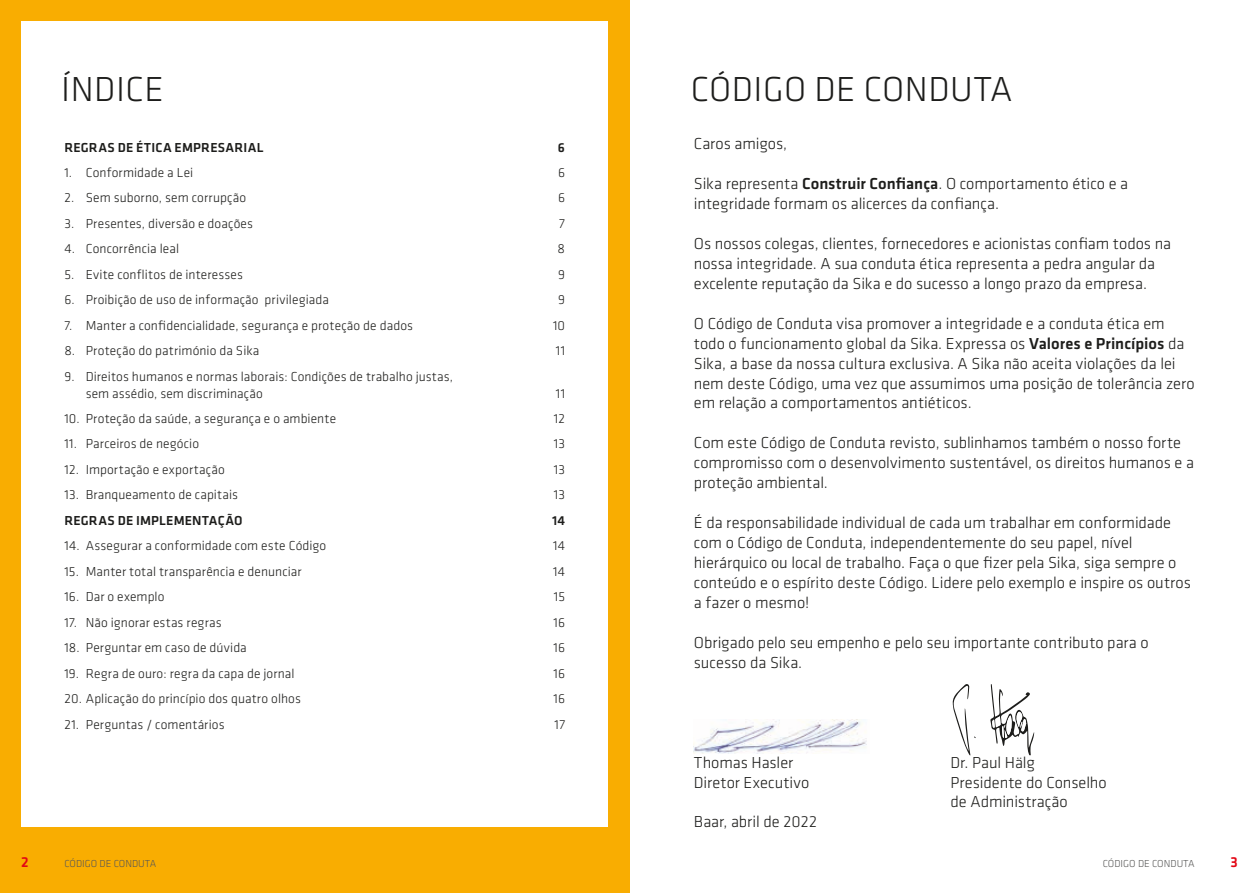
<style>
.page{position:relative;width:1259px;height:893px;background:#fff}
.page>*{position:absolute;margin:0;border:0;box-sizing:border-box;transform-origin:0 0}
.SI_Klavica_HL2{font:300 36px "Klavika";letter-spacing:.015em;color:#1d1d1b}
.SI_Klavika_copy{font:300 16.5px/20px "Klavika";letter-spacing:-.005em;color:#1d1d1b}
.t1{font:500 15px "Klavika";color:#e30614}
.SI_Klavika_copy-2{font:300 13.5px/17px "Klavika";letter-spacing:.01em;color:#1d1d1b}
.SI_Klavika_copy-3{font:500 13.5px "Klavika";letter-spacing:.02em;color:#1d1d1b}
.t2{font:300 10.5px "Klavika";color:#575756}
.s1{font-weight:500}
</style>
<div class="page">
<div style="left:0;top:0;width:629px;height:893px;background:#f9ad01"></div>
<div style="left:21px;top:21px;width:587px;height:806px;background:#fff"></div>
<svg style="left:952px;top:684px;width:23px;height:72px"></svg>
<svg style="left:990px;top:684px;width:44px;height:72px"></svg>
<img style="left:694px;top:720px;width:173px;height:33px">
<p class="SI_Klavica_HL2" style="left:61px;top:68px;width:104px">ÍNDICE</p>
<p class="SI_Klavika_copy-3" style="left:64px;top:138px;width:201px">REGRAS DE ÉTICA EMPRESARIAL</p>
<p class="SI_Klavika_copy-3" style="left:558px;top:138px;width:9px">6</p>
<p class="SI_Klavika_copy-2" style="left:64px;top:164px;width:130px">1. Conformidade a Lei</p>
<p class="SI_Klavika_copy-2" style="left:558px;top:164px;width:8px">6</p>
<p class="SI_Klavika_copy-2" style="left:64px;top:189px;width:183px">2. Sem suborno, sem corrupção</p>
<p class="SI_Klavika_copy-2" style="left:558px;top:189px;width:8px">6</p>
<p class="SI_Klavika_copy-2" style="left:64px;top:215px;width:190px">3. Presentes, diversão e doações</p>
<p class="SI_Klavika_copy-2" style="left:559px;top:215px;width:7px">7</p>
<p class="SI_Klavika_copy-2" style="left:64px;top:240px;width:116px">4. Concorrência leal</p>
<p class="SI_Klavika_copy-2" style="left:557px;top:240px;width:9px">8</p>
<p class="SI_Klavika_copy-2" style="left:64px;top:266px;width:180px">5. Evite conflitos de interesses</p>
<p class="SI_Klavika_copy-2" style="left:558px;top:266px;width:8px">9</p>
<p class="SI_Klavika_copy-2" style="left:64px;top:291px;width:266px">6. Proibição de uso de informação privilegiada</p>
<p class="SI_Klavika_copy-2" style="left:558px;top:291px;width:8px">9</p>
<p class="SI_Klavika_copy-2" style="left:64px;top:317px;width:350px">7. Manter a confidencialidade, segurança e proteção de dados</p>
<p class="SI_Klavika_copy-2" style="left:553px;top:317px;width:14px">10</p>
<p class="SI_Klavika_copy-2" style="left:64px;top:342px;width:196px">8. Proteção do património da Sika</p>
<p class="SI_Klavika_copy-2" style="left:556px;top:342px;width:11px">11</p>
<p class="SI_Klavika_copy-2" style="left:86px;top:367px;width:369px;text-indent:-21px">9. Direitos humanos e normas laborais: Condições de trabalho justas, sem assédio, sem discriminação</p>
<p class="SI_Klavika_copy-2" style="left:556px;top:384px;width:11px">11</p>
<p class="SI_Klavika_copy-2" style="left:64px;top:410px;width:273px">10. Proteção da saúde, a segurança e o ambiente</p>
<p class="SI_Klavika_copy-2" style="left:554px;top:410px;width:13px">12</p>
<p class="SI_Klavika_copy-2" style="left:64px;top:435px;width:136px">11. Parceiros de negócio</p>
<p class="SI_Klavika_copy-2" style="left:554px;top:435px;width:13px">13</p>
<p class="SI_Klavika_copy-2" style="left:64px;top:461px;width:162px">12. Importação e exportação</p>
<p class="SI_Klavika_copy-2" style="left:554px;top:461px;width:13px">13</p>
<p class="SI_Klavika_copy-2" style="left:64px;top:486px;width:175px">13. Branqueamento de capitais</p>
<p class="SI_Klavika_copy-2" style="left:554px;top:486px;width:13px">13</p>
<p class="SI_Klavika_copy-3" style="left:64px;top:511px;width:180px">REGRAS DE IMPLEMENTAÇÃO</p>
<p class="SI_Klavika_copy-3" style="left:552px;top:511px;width:15px">14</p>
<p class="SI_Klavika_copy-2" style="left:64px;top:537px;width:263px">14. Assegurar a conformidade com este Código</p>
<p class="SI_Klavika_copy-2" style="left:553px;top:537px;width:14px">14</p>
<p class="SI_Klavika_copy-2" style="left:64px;top:563px;width:239px">15. Manter total transparência e denunciar</p>
<p class="SI_Klavika_copy-2" style="left:553px;top:563px;width:14px">14</p>
<p class="SI_Klavika_copy-2" style="left:64px;top:588px;width:102px">16. Dar o exemplo</p>
<p class="SI_Klavika_copy-2" style="left:554px;top:588px;width:13px">15</p>
<p class="SI_Klavika_copy-2" style="left:64px;top:614px;width:159px">17. Não ignorar estas regras</p>
<p class="SI_Klavika_copy-2" style="left:553px;top:614px;width:13px">16</p>
<p class="SI_Klavika_copy-2" style="left:64px;top:639px;width:184px">18. Perguntar em caso de dúvida</p>
<p class="SI_Klavika_copy-2" style="left:553px;top:639px;width:13px">16</p>
<p class="SI_Klavika_copy-2" style="left:64px;top:664px;width:232px">19. Regra de ouro: regra da capa de jornal</p>
<p class="SI_Klavika_copy-2" style="left:553px;top:664px;width:13px">16</p>
<p class="SI_Klavika_copy-2" style="left:64px;top:690px;width:238px">20. Aplicação do princípio dos quatro olhos</p>
<p class="SI_Klavika_copy-2" style="left:553px;top:690px;width:13px">16</p>
<p class="SI_Klavika_copy-2" style="left:64px;top:715px;width:162px">21. Perguntas / comentários</p>
<p class="SI_Klavika_copy-2" style="left:554px;top:715px;width:12px">17</p>
<p class="SI_Klavica_HL2" style="left:690px;top:68px;width:323px">CÓDIGO DE CONDUTA</p>
<p class="SI_Klavika_copy" style="left:694px;top:133px;width:95px">Caros amigos,</p>
<p class="SI_Klavika_copy" style="left:694px;top:173px;width:436px">Sika representa <span class="s1">Construir Confiança</span>. O comportamento ético e a integridade formam os alicerces da confiança.</p>
<p class="SI_Klavika_copy" style="left:694px;top:233px;width:479px">Os nossos colegas, clientes, fornecedores e acionistas confiam todos na nossa integridade. A sua conduta ética representa a pedra angular da excelente reputação da Sika e do sucesso a longo prazo da empresa.</p>
<p class="SI_Klavika_copy" style="left:694px;top:313px;width:502px">O Código de Conduta visa promover a integridade e a conduta ética em todo o funcionamento global da Sika. Expressa os <span class="s1">Valores e Princípios</span> da Sika, a base da nossa cultura exclusiva. A Sika não aceita violações da lei nem deste Código, uma vez que assumimos uma posição de tolerância zero em relação a comportamentos antiéticos.</p>
<p class="SI_Klavika_copy" style="left:694px;top:433px;width:501px">Com este Código de Conduta revisto, sublinhamos também o nosso forte compromisso com o desenvolvimento sustentável, os direitos humanos e a proteção ambiental.</p>
<p class="SI_Klavika_copy" style="left:694px;top:513px;width:498px">É da responsabilidade individual de cada um trabalhar em conformidade com o Código de Conduta, independentemente do seu papel, nível hierárquico ou local de trabalho. Faça o que fizer pela Sika, siga sempre o conteúdo e o espírito deste Código. Lidere pelo exemplo e inspire os outros a fazer o mesmo!</p>
<p class="SI_Klavika_copy" style="left:694px;top:632px;width:456px">Obrigado pelo seu empenho e pelo seu importante contributo para o sucesso da Sika.</p>
<p class="SI_Klavika_copy" style="left:694px;top:752px;width:101px">Thomas Hasler</p>
<p class="SI_Klavika_copy" style="left:950px;top:752px;width:86px">Dr. Paul Hälg</p>
<p class="SI_Klavika_copy" style="left:694px;top:772px;width:117px">Diretor Executivo</p>
<p class="SI_Klavika_copy" style="left:950px;top:772px;width:158px">Presidente do Conselho de Administração</p>
<p class="SI_Klavika_copy" style="left:694px;top:812px;width:125px">Baar, abril de 2022</p>
<p class="t1" style="left:21px;top:852px;width:9px">2</p>
<p class="t2" style="left:64px;top:857px;width:93px">CÓDIGO DE CONDUTA</p>
<p class="t2" style="left:1102px;top:857px;width:93px">CÓDIGO DE CONDUTA</p>
<p class="t1" style="left:1230px;top:852px;width:9px">3</p>
</div>
